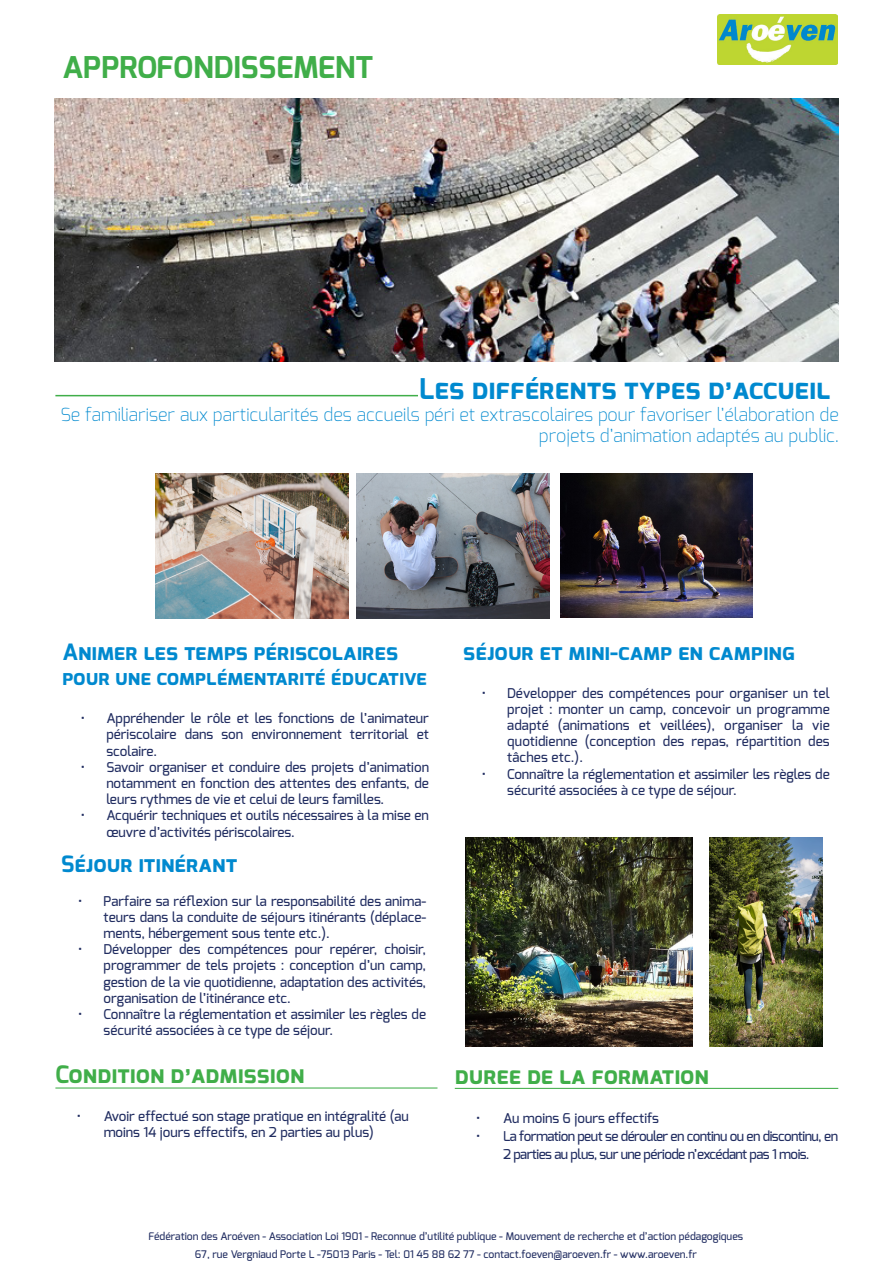
<style>
.page{position:relative;width:893px;height:1263px;background:#fff}
.page>*{position:absolute;margin:0;border:0;box-sizing:border-box;transform-origin:0 0}
.t1{font:700 30px "Exo";color:#40ae49}
.t2{font:700 28.5px "Exo";color:#0089cf}
.Rubrique_filet{font:700 24px "Exo";color:#40ae49}
.t3{font:700 22.5px "Exo";color:#0089cf}
.t4{font:700 21px "Exo";color:#0089cf}
.Rubrique_filet-2{font:200 18px/21.6px "Exo";color:#0089cf;text-align:right}
.t5{font:500 13.5px/16.2px "Exo";color:#212d61;text-align:justify}
.t6{font:500 13.5px/18px "Exo";letter-spacing:-.04em;color:#212d61;text-align:center}
.t7{font:500 10.5px "Exo";color:#212d61}
</style>
<div class="page">
<hr style="left:55px;top:395px;width:363px;height:1px;background:#40ae49">
<img style="left:54px;top:99px;width:785px;height:262px">
<img style="left:156px;top:474px;width:193px;height:144px">
<img style="left:356px;top:474px;width:193px;height:144px">
<img style="left:561px;top:474px;width:192px;height:144px">
<hr style="left:55px;top:1087px;width:382px;height:1px;background:#40ae49">
<hr style="left:455px;top:1088px;width:383px;height:1px;background:#40ae49">
<img style="left:717px;top:15px;width:121px;height:50px">
<img style="left:709px;top:838px;width:113px;height:208px">
<img style="left:466px;top:838px;width:226px;height:208px">
<p class="t1" style="left:63px;top:48px;width:312px">APPROFONDISSEMENT</p>
<p class="t2" style="left:419px;top:371px;width:413px">Les différents types d’accueil</p>
<p class="Rubrique_filet-2" style="left:61px;top:403px;width:780px">Se familiariser aux particularités des accueils péri et extrascolaires pour favoriser l’élaboration de projets d’animation adaptés au public.</p>
<p class="t3" style="left:63px;top:638px;width:337px">Animer les temps périscolaires</p>
<p class="t4" style="left:63px;top:664px;width:366px">pour une complémentarité éducative</p>
<p class="t5" style="left:106px;top:710px;width:324px;text-indent:-26px">• Appréhender le rôle et les fonctions de l’animateur périscolaire dans son environnement territorial et scolaire.</p>
<p class="t5" style="left:106px;top:759px;width:324px;text-indent:-26px">• Savoir organiser et conduire des projets d’animation notamment en fonction des attentes des enfants, de leurs rythmes de vie et celui de leurs familles.</p>
<p class="t5" style="left:106px;top:807px;width:324px;text-indent:-26px">• Acquérir techniques et outils nécessaires à la mise en œuvre d’activités périscolaires.</p>
<p class="t3" style="left:61px;top:849px;width:178px">Séjour itinérant</p>
<p class="t5" style="left:104px;top:892px;width:324px;text-indent:-26px">• Parfaire sa réflexion sur la responsabilité des anima&shy;teurs dans la conduite de séjours itinérants (déplace&shy;ments, hébergement sous tente etc.).</p>
<p class="t5" style="left:104px;top:941px;width:324px;text-indent:-26px">• Développer des compétences pour repérer, choisir, programmer de tels projets : conception d’un camp, gestion de la vie quotidienne, adaptation des activités, organisation de l’itinérance etc.</p>
<p class="t5" style="left:104px;top:1006px;width:324px;text-indent:-26px">• Connaître la réglementation et assimiler les règles de sécurité associées à ce type de séjour.</p>
<p class="Rubrique_filet" style="left:55px;top:1059px;width:251px">Condition d’admission</p>
<p class="t5" style="left:77px;top:1108px;width:334px;text-align:center">• Avoir effectué son stage pratique en intégralité (au moins 14 jours effectifs, en 2 parties au plus)</p>
<p class="t3" style="left:463px;top:638px;width:333px">séjour et mini-camp en camping</p>
<p class="t5" style="left:507px;top:684px;width:324px;text-indent:-26px">• Développer des compétences pour organiser un tel projet : monter un camp, concevoir un programme adapté (animations et veillées), organiser la vie quotidienne (conception des repas, répartition des tâches etc.).</p>
<p class="t5" style="left:507px;top:765px;width:324px;text-indent:-26px">• Connaître la réglementation et assimiler les règles de sécurité associées à ce type de séjour.</p>
<p class="Rubrique_filet" style="left:455px;top:1059px;width:256px">duree de la formation</p>
<p class="t5" style="left:476px;top:1110px;width:185px">• Au moins 6 jours effectifs</p>
<p class="t6" style="left:476px;top:1127px;width:364px">• La formation peut se dérouler en continu ou en discontinu, en<br>2 parties au plus, sur une période n’excédant pas 1 mois.</p>
<p class="t7" style="left:148px;top:1229px;width:596px">Fédération des Aroéven - Association Loi 1901 - Reconnue d’utilité publique - Mouvement de recherche et d’action pédagogiques</p>
<p class="t7" style="left:195px;top:1247px;width:503px">67, rue Vergniaud Porte L -75013 Paris - Tel: 01 45 88 62 77 - contact.foeven@aroeven.fr - www.aroeven.fr</p>
</div>
